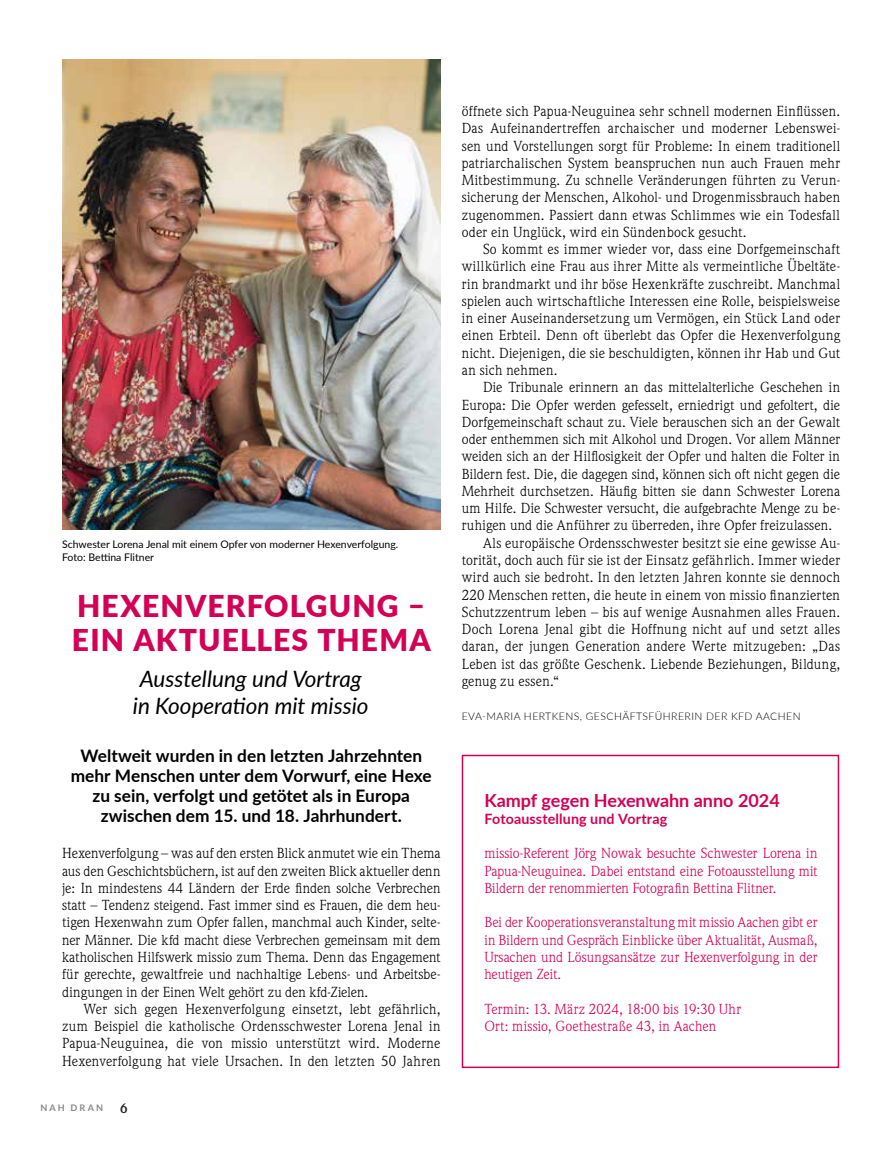
<style>
.page{position:relative;width:872px;height:1149px;background:#fff}
.page>*{position:absolute;margin:0;border:0;box-sizing:border-box;transform-origin:0 0}
.t1{font:900 30px/34.5px "Lato";letter-spacing:.04em;color:#d40055}
.t2{font:italic 22.5px/27px "Lato";color:#000;text-align:center}
.t3{font:700 18px "Lato";color:#d40055}
.t4{font:700 17.25px/20.2px "Lato";color:#000;text-align:center}
.t5{font:14.25px/17.2px "Weidemann Std";letter-spacing:.01em;color:#000;text-align:justify}
.t6{font:14.25px/17.2px "Weidemann Std";letter-spacing:.005em;color:#d40055;text-align:justify}
.t7{font:700 14.25px "Lato";letter-spacing:.01em;color:#d40055}
.t8{font:700 13.5px "Weidemann Std";color:#282829}
.t9{font:10.5px/13.5px "Lato";color:#000}
.t10{font:300 10.5px "Lato";letter-spacing:.04em;color:#000}
.t11{font:700 9.15px "Lato";letter-spacing:.225em;color:#87888a}
</style>
<div class="page">
<img style="left:62px;top:60px;width:378px;height:469px">
<div style="left:462px;top:754px;width:377px;height:313px;border:2px solid #d40055"></div>
<p class="t9" style="left:62px;top:536px;width:338px">Schwester Lorena Jenal mit einem Opfer von moderner Hexenverfolgung.<br>Foto: Bettina Flitner</p>
<h1 class="t1" style="left:72px;top:587px;width:360px">HEXENVERFOLGUNG –<br>EIN AKTUELLES THEMA</h1>
<h2 class="t2" style="left:133px;top:663px;width:237px">Ausstellung und Vortrag in Kooperation mit missio</h2>
<p class="t4" style="left:71px;top:744px;width:362px">Weltweit wurden in den letzten Jahrzehnten mehr Menschen unter dem Vorwurf, eine Hexe zu sein, verfolgt und getötet als in Europa zwischen dem 15. und 18. Jahrhundert.</p>
<p class="t5" style="left:62px;top:844px;width:380px">Hexenverfolgung – was auf den ersten Blick anmutet wie ein Thema aus den Geschichtsbüchern, ist auf den zweiten Blick aktueller denn je: In mindestens 44 Ländern der Erde finden solche Verbrechen statt – Tendenz steigend. Fast immer sind es Frauen, die dem heu&shy;tigen Hexenwahn zum Opfer fallen, manchmal auch Kinder, selte&shy;ner Männer. Die kfd macht diese Verbrechen gemeinsam mit dem katholischen Hilfswerk missio zum Thema. Denn das Engagement für gerechte, gewaltfreie und nachhaltige Lebens- und Arbeitsbe&shy;dingungen in der Einen Welt gehört zu den kfd-Zielen.</p>
<p class="t5" style="left:62px;top:999px;width:380px;text-indent:21px">Wer sich gegen Hexenverfolgung einsetzt, lebt gefährlich, zum Beispiel die katholische Ordensschwester Lorena Jenal in Papua-Neuguinea, die von missio unterstützt wird. Moderne Hexenverfolgung hat viele Ursachen. In den letzten 50 Jahren</p>
<p class="t11" style="left:40px;top:1100px;width:64px">NAH DRAN</p>
<p class="t8" style="left:120px;top:1098px;width:9px">6</p>
<p class="t5" style="left:462px;top:102px;width:380px">öffnete sich Papua-Neuguinea sehr schnell modernen Einflüssen.<br>Das Aufeinandertreffen archaischer und moderner Lebenswei&shy;sen und Vorstellungen sorgt für Probleme: In einem traditionell patriarchalischen System beanspruchen nun auch Frauen mehr Mitbestimmung. Zu schnelle Veränderungen führten zu Verun&shy;sicherung der Menschen, Alkohol- und Drogenmissbrauch haben zugenommen. Passiert dann etwas Schlimmes wie ein Todesfall oder ein Unglück, wird ein Sündenbock gesucht.</p>
<p class="t5" style="left:462px;top:240px;width:380px;text-indent:21px">So kommt es immer wieder vor, dass eine Dorfgemeinschaft willkürlich eine Frau aus ihrer Mitte als vermeintliche Übeltäte&shy;rin brandmarkt und ihr böse Hexenkräfte zuschreibt. Manchmal spielen auch wirtschaftliche Interessen eine Rolle, beispielsweise in einer Auseinandersetzung um Vermögen, ein Stück Land oder einen Erbteil. Denn oft überlebt das Opfer die Hexenverfolgung nicht. Diejenigen, die sie beschuldigten, können ihr Hab und Gut an sich nehmen.</p>
<p class="t5" style="left:483px;top:378px;width:358px">Die Tribunale erinnern an das mittelalterliche Geschehen in</p>
<p class="t5" style="left:462px;top:395px;width:380px">Europa: Die Opfer werden gefesselt, erniedrigt und gefoltert, die</p>
<p class="t5" style="left:462px;top:413px;width:380px">Dorfgemeinschaft schaut zu. Viele berauschen sich an der Gewalt</p>
<p class="t5" style="left:462px;top:430px;width:380px">oder enthemmen sich mit Alkohol und Drogen. Vor allem Männer</p>
<p class="t5" style="left:462px;top:447px;width:380px">weiden sich an der Hilflosigkeit der Opfer und halten die Folter in</p>
<p class="t5" style="left:462px;top:464px;width:380px">Bildern fest. Die, die dagegen sind, können sich oft nicht gegen die</p>
<p class="t5" style="left:462px;top:482px;width:380px">Mehrheit durchsetzen. Häufig bitten sie dann Schwester Lorena</p>
<p class="t5" style="left:462px;top:499px;width:380px">um Hilfe. Die Schwester versucht, die aufgebrachte Menge zu be-</p>
<p class="t5" style="left:462px;top:516px;width:372px">ruhigen und die Anführer zu überreden, ihre Opfer freizulassen.</p>
<p class="t5" style="left:483px;top:533px;width:358px">Als europäische Ordensschwester besitzt sie eine gewisse Au-</p>
<p class="t5" style="left:462px;top:551px;width:380px">torität, doch auch für sie ist der Einsatz gefährlich. Immer wieder</p>
<p class="t5" style="left:462px;top:568px;width:380px">wird auch sie bedroht. In den letzten Jahren konnte sie dennoch</p>
<p class="t5" style="left:462px;top:585px;width:380px">220 Menschen retten, die heute in einem von missio finanzierten</p>
<p class="t5" style="left:462px;top:602px;width:380px">Schutzzentrum leben – bis auf wenige Ausnahmen alles Frauen.</p>
<p class="t5" style="left:462px;top:620px;width:380px">Doch Lorena Jenal gibt die Hoffnung nicht auf und setzt alles</p>
<p class="t5" style="left:462px;top:637px;width:380px">daran, der jungen Generation andere Werte mitzugeben: „Das</p>
<p class="t5" style="left:462px;top:654px;width:380px">Leben ist das größte Geschenk. Liebende Beziehungen, Bildung,</p>
<p class="t5" style="left:462px;top:671px;width:99px">genug zu essen.“</p>
<p class="t10" style="left:462px;top:709px;width:340px">EVA-MARIA HERTKENS, GESCHÄFTSFÜHRERIN DER KFD AACHEN</p>
<p class="t3" style="left:484px;top:786px;width:297px">Kampf gegen Hexenwahn anno 2024</p>
<p class="t7" style="left:484px;top:807px;width:184px">Fotoausstellung und Vortrag</p>
<p class="t6" style="left:484px;top:844px;width:334px">missio-Referent Jörg Nowak besuchte Schwester Lorena in Papua-Neuguinea. Dabei entstand eine Fotoausstellung mit Bildern der renommierten Fotografin Bettina Flitner.</p>
<p class="t6" style="left:484px;top:913px;width:334px">Bei der Kooperationsveranstaltung mit missio Aachen gibt er in Bildern und Gespräch Einblicke über Aktualität, Ausmaß, Ursachen und Lösungsansätze zur Hexenverfolgung in der heutigen Zeit.</p>
<p class="t6" style="left:484px;top:999px;width:258px">Termin: 13. März 2024, 18:00 bis 19:30 Uhr<br>Ort: missio, Goethestraße 43, in Aachen</p>
</div>
